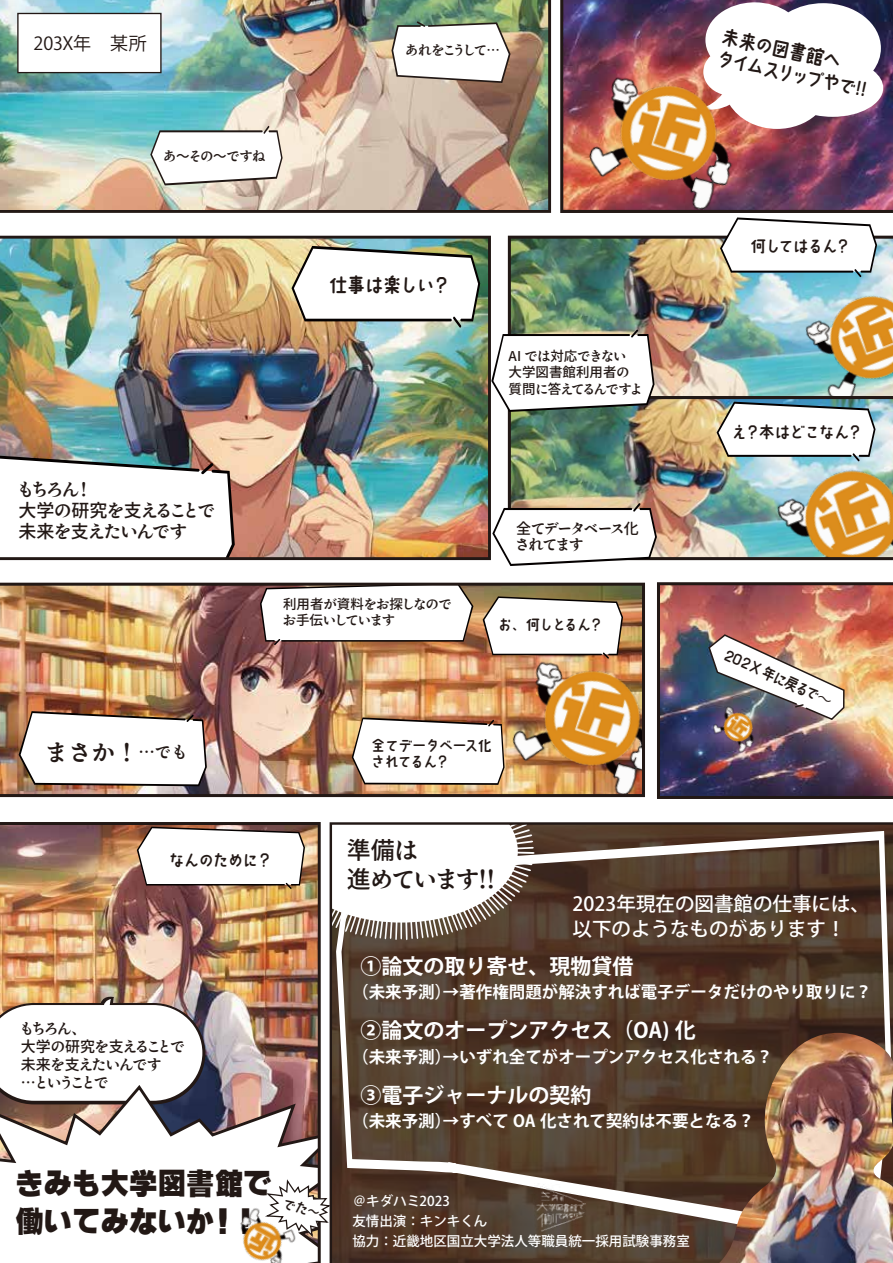
<style>
.page{position:relative;width:893px;height:1263px;background:#fff}
.page>*{position:absolute;margin:0;border:0;box-sizing:border-box;transform-origin:0 0}
.t1{font:28.5px/37.5px "TA kakugo gf 01";color:#221815}
.t2{font:500 24px/28.5px "Ten Mincho Antique";letter-spacing:-.07em;color:#221815}
.t3{font:500 23.4px "Ten Mincho Antique";color:#221815}
.t4{font:700 21px "Koz Go Pr 6 N";color:#fff}
.t5{font:500 19.5px/25.5px "Koz Go Pr 6 N";color:#fff}
.t6{font:19.5px/22.5px "TA kokoro no 2";letter-spacing:-.105em;color:#221815}
.t7{font:500 18px/21px "Ten Mincho Antique";letter-spacing:-.09em;color:#221815}
.t8{font:18px "Koz Go Pr 6 N";letter-spacing:-.01em;color:#221815}
.t9{font:700 16.5px "Koz Go Pr 6 N";color:#fff}
.t10{font:16.5px "TA kokoro no 2";letter-spacing:-.11em;color:#221815}
.t11{font:500 16.5px "Ten Mincho Antique";color:#221815}
.t12{font:500 15px/18px "Ten Mincho Antique";letter-spacing:-.1em;color:#221815}
.t13{font:15px "TA kokoro no 2";letter-spacing:-.13em;color:#221815}
.t14{font:15px "TA kokoro no 2";letter-spacing:-.1em;color:#221815}
.t15{font:500 13.5px/16.5px "Ten Mincho Antique";letter-spacing:-.045em;color:#221815}
.t16{font:500 13.5px/19.6px "Koz Go Pr 6 N";color:#fff}
.t17{font:500 13.5px "Ten Mincho Antique";letter-spacing:-.15em;color:#221815}
.s1{font-family:"DNP Shuei M Go Std L"}
</style>
<div class="page">
<img style="left:0;top:822px;width:321px;height:441px">
<svg style="left:330px;top:822px;width:563px;height:441px;background:#6c574a"></svg>
<img style="left:0;top:583px;width:645px;height:214px">
<img style="left:657px;top:582px;width:236px;height:217px">
<img style="left:219px;top:1194px;width:87px;height:69px">
<img style="left:0;top:236px;width:491px;height:324px">
<img style="left:508px;top:399px;width:385px;height:161px">
<svg style="left:492px;top:503px;width:165px;height:63px"></svg>
<img style="left:508px;top:236px;width:385px;height:163px">
<svg style="left:720px;top:217px;width:157px;height:60px"></svg>
<svg style="left:491px;top:329px;width:163px;height:83px"></svg>
<img style="left:0;top:0;width:551px;height:213px">
<img style="left:560px;top:0;width:333px;height:213px">
<svg style="left:262px;top:1177px;width:71px;height:62px"></svg>
<p class="t8" style="left:33px;top:33px;width:115px">203X年　某所</p>
<p class="t17" style="left:405px;top:43px;width:97px">あれをこうして…</p>
<p class="t15" style="left:163px;top:148px;width:104px">あ～その～ですね</p>
<p class="t7" style="left:17px;top:480px;width:200px">もちろん！<br>大学の研究を支えることで未来を支えたいんです</p>
<p class="t6" style="left:329px;top:275px;width:124px">仕事は楽しい？</p>
<p class="t15" style="left:509px;top:348px;width:136px">AI では対応できない大学図書館利用者の質問に答えてるんですよ</p>
<p class="t15" style="left:282px;top:596px;width:171px">利用者が資料をお探しなのでお手伝いしています</p>
<p class="t12" style="left:515px;top:520px;width:125px;line-height:16.5px">全てデータベース化されてます</p>
<p class="t13" style="left:497px;top:617px;width:107px">お、何しとるん？</p>
<h3 class="t3" style="left:45px;top:739px;width:95px">まさか！</h3>
<p class="t11" style="left:138px;top:743px;width:51px">…でも</p>
<p class="t10" style="left:169px;top:851px;width:105px">なんのために？</p>
<p class="t14" style="left:371px;top:738px;width:123px">全てデータベース化</p>
<p class="t13" style="left:371px;top:754px;width:80px">されてるん？</p>
<h2 class="t2" style="left:347px;top:837px;width:153px">準備は<br>進めています！！</h2>
<p class="t6" style="left:723px;top:26px;width:156px;rotate:12deg">未来の図書館へ<br>タイムスリップやで!!</p>
<p class="t10" style="left:750px;top:237px;width:102px">何してはるん？</p>
<p class="t10" style="left:731px;top:424px;width:133px">え？本はどこなん？</p>
<p class="t13" style="left:728px;top:647px;width:119px;rotate:24deg">20２X 年に戻るで<span class="s1">～</span></p>
<p class="t12" style="left:20px;top:1020px;width:167px">もちろん、<br>大学の研究を支えることで未来を支えたいんです<br>…ということで</p>
<h1 class="t1" style="left:15px;top:1164px;width:258px">きみも大学図書館で働いてみないか！！</h1>
<p class="t5" style="left:572px;top:891px;width:299px">2023年現在の図書館の仕事には、以下のようなものがあります！</p>
<p class="t4" style="left:360px;top:954px;width:274px">①論文の取り寄せ、現物貸借</p>
<p class="t9" style="left:352px;top:983px;width:521px">（未来予測）→著作権問題が解決すれば電子データだけのやり取りに？</p>
<p class="t4" style="left:360px;top:1018px;width:337px">②論文のオープンアクセス（OA) 化</p>
<p class="t9" style="left:352px;top:1047px;width:422px">（未来予測）→いずれ全てがオープンアクセス化される？</p>
<p class="t4" style="left:360px;top:1083px;width:232px">③電子ジャーナルの契約</p>
<p class="t9" style="left:352px;top:1112px;width:404px">（未来予測）→すべて OA 化されて契約は不要となる？</p>
<p class="t16" style="left:352px;top:1192px;width:339px">＠キダハミ2023<br>友情出演：キンキくん<br>協力：近畿地区国立大学法人等職員統一採用試験事務室</p>
</div>
